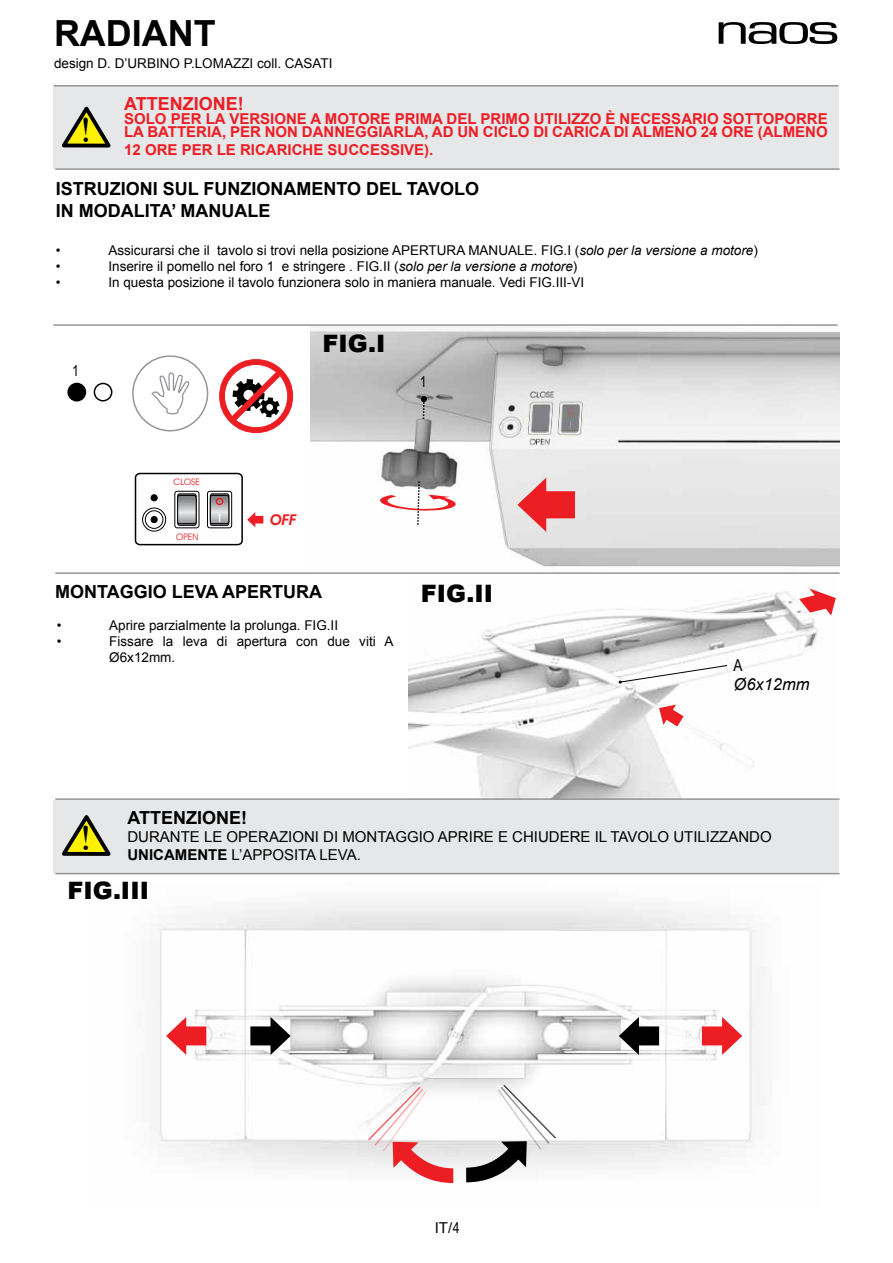
<style>
.page{position:relative;width:893px;height:1263px;background:#fff}
.page>*{position:absolute;margin:0;border:0;box-sizing:border-box;transform-origin:0 0}
.t1{font:700 36px "Arial";color:#000}
.t2{font:900 24px "Arial";color:#000}
.t3{font:700 18px/21.6px "Arial";color:#000}
.t4{font:700 18px "Arial";color:#ed1d24}
.t5{font:italic 16.5px "Arial";color:#000}
.t6{font:16.5px "Arial Narrow";color:#000}
.t7{font:700 15px/13.5px "Arial";color:#ed1d24}
.t8{font:15px/18px "Arial";color:#000}
.t9{font:italic 600 15px "Avant Garde IT Cby BT";color:#ed1d24}
.t10{font:15px "Arial Narrow";color:#000}
.t11{font:13.5px/16.2px "Arial";color:#000}
.t12{font:9px "Avant Garde IT Cby BT";color:#ed1d24}
.s1{font-style:italic}
.s2{font-weight:700}
.s3{font-family:"Arial Narrow"}
</style>
<div class="page">
<svg style="left:719px;top:22px;width:118px;height:22px"></svg>
<img style="left:310px;top:326px;width:530px;height:241px">
<div style="left:53px;top:800px;width:786px;height:73px;background:#e6e7e8"></div>
<div style="left:53px;top:85px;width:786px;height:83px;background:#e6e7e8"></div>
<img style="left:158px;top:902px;width:598px;height:282px">
<svg style="left:219px;top:359px;width:74px;height:74px"></svg>
<svg style="left:134px;top:472px;width:129px;height:74px"></svg>
<div style="left:151px;top:494px;width:7px;height:7px;border:1px solid #000;border-radius:50%"></div>
<div style="left:132px;top:355px;width:76px;height:76px;border:2px solid #939598;border-radius:50%"></div>
<svg style="left:151px;top:372px;width:38px;height:42px"></svg>
<svg style="left:421px;top:396px;width:6px;height:23px"></svg>
<svg style="left:166px;top:1017px;width:40px;height:38px"></svg>
<svg style="left:702px;top:1017px;width:40px;height:38px"></svg>
<svg style="left:619px;top:1017px;width:40px;height:38px"></svg>
<svg style="left:250px;top:1017px;width:41px;height:38px"></svg>
<svg style="left:466px;top:1083px;width:92px;height:99px"></svg>
<svg style="left:380px;top:480px;width:76px;height:46px"></svg>
<svg style="left:517px;top:478px;width:58px;height:54px"></svg>
<svg style="left:366px;top:1085px;width:87px;height:98px"></svg>
<div style="left:68px;top:383px;width:17px;height:18px;background:#000;border-radius:50%"></div>
<div style="left:67px;top:383px;width:19px;height:18px;border:2px solid #000;border-radius:50%"></div>
<div style="left:94px;top:383px;width:18px;height:18px;border:2px solid #000;border-radius:50%"></div>
<img style="left:408px;top:591px;width:410px;height:207px">
<svg style="left:794px;top:588px;width:42px;height:31px"></svg>
<svg style="left:619px;top:665px;width:109px;height:18px"></svg>
<svg style="left:659px;top:705px;width:25px;height:21px"></svg>
<hr style="left:54px;top:85px;width:784px;height:2px;background:#939598">
<hr style="left:55px;top:168px;width:785px;height:2px;background:#939598">
<hr style="left:53px;top:324px;width:785px;height:2px;background:#939598">
<hr style="left:55px;top:572px;width:785px;height:2px;background:#939598">
<hr style="left:55px;top:873px;width:785px;height:1px;background:#939598">
<hr style="left:55px;top:798px;width:785px;height:2px;background:#939598">
<svg style="left:61px;top:106px;width:50px;height:42px"></svg>
<svg style="left:62px;top:815px;width:49px;height:41px"></svg>
<h1 class="t1" style="left:54px;top:10px;width:163px">RADIANT</h1>
<p class="t11" style="left:54px;top:55px;width:280px">design D. D’URBINO P.LOMAZZI coll. CASATI</p>
<h3 class="t4" style="left:124px;top:92px;width:121px">ATTENZIONE!</h3>
<p class="t7" style="left:124px;top:112px;width:705px">SOLO PER LA VERSIONE A MOTORE PRIMA DEL PRIMO UTILIZZO È NECESSARIO SOTTOPORRE<br>LA BATTERIA, PER NON DANNEGGIARLA, AD UN CICLO DI CARICA DI ALMENO 24 ORE (ALMENO</p>
<p class="t7" style="left:124px;top:144px;width:311px">12 ORE PER LE RICARICHE SUCCESSIVE).</p>
<h3 class="t3" style="left:56px;top:179px;width:425px">ISTRUZIONI SUL FUNZIONAMENTO DEL TAVOLO<br>IN MODALITA’ MANUALE</h3>
<p class="t11" style="left:56px;top:242px;width:6px">•</p>
<p class="t11" style="left:108px;top:242px;width:651px">Assicurarsi che il tavolo si trovi nella posizione APERTURA MANUALE. FIG.I (<span class="s1">solo per la versione a motore</span>)</p>
<p class="t11" style="left:56px;top:258px;width:6px">•</p>
<p class="t11" style="left:108px;top:258px;width:470px">Inserire il pomello nel foro 1 e stringere . FIG.II (<span class="s1">solo per la versione a motore</span>)</p>
<p class="t11" style="left:56px;top:274px;width:6px">•</p>
<p class="t11" style="left:108px;top:274px;width:477px">In questa posizione il tavolo funzionera solo in maniera manuale. Vedi FIG.III-VI</p>
<p class="t10" style="left:72px;top:359px;width:8px">1</p>
<h2 class="t2" style="left:323px;top:326px;width:64px">FIG.I</h2>
<p class="t10" style="left:420px;top:370px;width:8px">1</p>
<p class="t12" style="left:174px;top:477px;width:28px">CLOSE</p>
<p class="t12" style="left:176px;top:531px;width:24px">OPEN</p>
<p class="t9" style="left:270px;top:510px;width:28px">OFF</p>
<h3 class="t3" style="left:55px;top:581px;width:268px">MONTAGGIO LEVA APERTURA</h3>
<p class="t11" style="left:57px;top:617px;width:6px">•</p>
<p class="t11" style="left:109px;top:617px;width:230px">Aprire parzialmente la prolunga. FIG.II</p>
<p class="t11" style="left:57px;top:633px;width:6px">•</p>
<p class="t11" style="left:109px;top:633px;width:286px">Fissare la leva di apertura con due viti A<br>Ø6x12mm.</p>
<h2 class="t2" style="left:421px;top:576px;width:74px">FIG.II</h2>
<p class="t6" style="left:733px;top:653px;width:11px">A</p>
<p class="t5" style="left:733px;top:674px;width:78px">Ø6x12mm</p>
<h3 class="t3" style="left:127px;top:807px;width:121px">ATTENZIONE!</h3>
<p class="t8" style="left:127px;top:827px;width:646px">DURANTE LE OPERAZIONI DI MONTAGGIO APRIRE E CHIUDERE IL TAVOLO UTILIZZANDO<br><span class="s2">UNICAMENTE</span> L’APPOSITA LEVA.</p>
<h2 class="t2" style="left:67px;top:873px;width:83px">FIG.III</h2>
<p class="t8" style="left:435px;top:1219px;width:26px">IT/<span class="s3">4</span></p>
</div>
